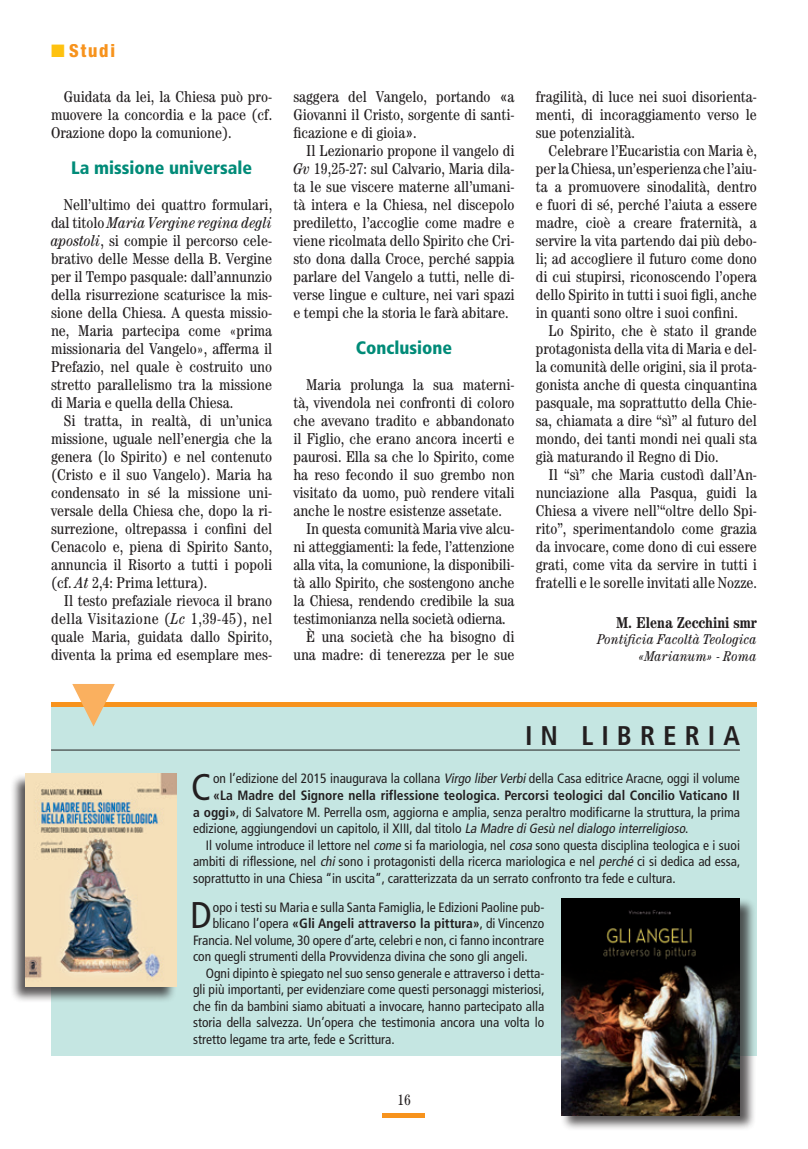
<style>
.page{position:relative;width:808px;height:1149px;background:#fff}
.page>*{position:absolute;margin:0;border:0;box-sizing:border-box;transform-origin:0 0}
.t1{font:condensed 37.2px "Frutiger";color:#231f20}
.t2{font:700 condensed 27px "Frutiger";letter-spacing:.3em;color:#231f20}
.t3{font:900 condensed 18px "Frutiger";color:#008b78}
.t4{font:800 condensed 18px "Helvetica Neue";letter-spacing:.1em;color:#f7931d}
.t5{font:condensed 15.75px/18px "Century";color:#231f20;text-align:justify}
.t6{font:700 condensed 15.75px "Century";color:#231f20}
.t7{font:condensed 15px "Century";color:#231f20}
.t8{font:italic condensed 14.25px/16.2px "Century";letter-spacing:.01em;color:#231f20;text-align:right}
.t9{font:condensed 13.5px "Frutiger";color:#231f20}
.t10{font:700 condensed 13.5px "Frutiger";color:#231f20}
.s1{color:#fec210}
.s2{font-style:italic}
.s3{font-family:"Frutiger"}
.s4{font-weight:700}
.s5{font-weight:400}
</style>
<div class="page">
<svg style="left:383px;top:1113px;width:42px;height:3px"></svg>
<div style="left:51px;top:702px;width:706px;height:353px;background:#c5e6e2"></div>
<hr style="left:51px;top:702px;width:706px;height:4px;background:#f7931d">
<svg style="left:72px;top:684px;width:43px;height:42px"></svg>
<hr style="left:51px;top:749px;width:689px;height:1px;background:#231f20">
<div style="left:10px;top:772px;width:167px;height:229px;background:#231f20;opacity:.75"></div>
<img style="left:26px;top:773px;width:150px;height:213px">
<div style="left:560px;top:896px;width:196px;height:234px;background:#231f20;opacity:.75"></div>
<img style="left:561px;top:897px;width:179px;height:217px">
<p class="t4" style="left:51px;top:40px;width:66px"><span class="s1">■</span> Studi</p>
<p class="t5" style="left:51px;top:87px;width:223px;text-indent:13px">Guidata da lei, la Chiesa può pro&shy;muovere la concordia e la pace (cf.<br>Orazione dopo la comunione).</p>
<p class="t3" style="left:71px;top:156px;width:183px">La missione universale</p>
<p class="t5" style="left:51px;top:195px;width:223px;text-indent:13px">Nell’ultimo dei quattro formulari, dal titolo <span class="s2">Maria Vergine regina degli apostoli</span>, si compie il percorso cele&shy;brativo delle Messe della B. Vergine per il Tempo pasquale: dall’annunzio della risurrezione scaturisce la mis&shy;sione della Chiesa. A questa missio&shy;ne, Maria partecipa come «prima missionaria del Vangelo», afferma il Prefazio, nel quale è costruito uno stretto parallelismo tra la missione di Maria e quella della Chiesa.</p>
<p class="t5" style="left:51px;top:411px;width:223px;text-indent:13px">Si tratta, in realtà, di un’unica missione, uguale nell’energia che la genera (lo Spirito) e nel contenuto (Cristo e il suo Vangelo). Maria ha condensato in sé la missione uni&shy;versale della Chiesa che, dopo la ri&shy;surrezione, oltrepassa i confini del Cenacolo e, piena di Spirito Santo, annuncia il Risorto a tutti i popoli (cf. <span class="s2">At</span> 2,4: Prima lettura).</p>
<p class="t5" style="left:51px;top:591px;width:223px;text-indent:13px">Il testo prefaziale rievoca il brano della Visitazione (<span class="s2">Lc</span> 1,39-45), nel quale Maria, guidata dallo Spirito, diventa la prima ed esemplare mes-</p>
<p class="t5" style="left:293px;top:87px;width:223px">saggera del Vangelo, portando <span class="s3">«</span>a Giovanni il Cristo, sorgente di santi&shy;ficazione e di gioia<span class="s3">»</span>.</p>
<p class="t5" style="left:293px;top:141px;width:223px;text-indent:13px">Il Lezionario propone il vangelo di <span class="s2">Gv</span> 19,25-27: sul Calvario, Maria dila&shy;ta le sue viscere materne all’umani&shy;tà intera e la Chiesa, nel discepolo prediletto, l’accoglie come madre e viene ricolmata dello Spirito che Cri&shy;sto dona dalla Croce, perché sappia parlare del Vangelo a tutti, nelle di&shy;verse lingue e culture, nei vari spazi e tempi che la storia le farà abitare.</p>
<p class="t3" style="left:356px;top:336px;width:98px">Conclusione</p>
<p class="t5" style="left:306px;top:375px;width:210px">Maria prolunga la sua materni-</p>
<p class="t5" style="left:293px;top:393px;width:223px">tà, vivendola nei confronti di coloro</p>
<p class="t5" style="left:293px;top:411px;width:223px">che avevano tradito e abbandonato</p>
<p class="t5" style="left:293px;top:429px;width:223px">il Figlio, che erano ancora incerti e</p>
<p class="t5" style="left:293px;top:447px;width:223px">paurosi. Ella sa che lo Spirito, come</p>
<p class="t5" style="left:293px;top:465px;width:223px">ha reso fecondo il suo grembo non</p>
<p class="t5" style="left:293px;top:483px;width:223px">visitato da uomo, può rendere vitali</p>
<p class="t5" style="left:293px;top:501px;width:210px">anche le nostre esistenze assetate.</p>
<p class="t5" style="left:306px;top:519px;width:210px">In questa comunità Maria vive alcu-</p>
<p class="t5" style="left:293px;top:537px;width:223px">ni atteggiamenti: la fede, l’attenzione</p>
<p class="t5" style="left:293px;top:555px;width:223px">alla vita, la comunione, la disponibili-</p>
<p class="t5" style="left:293px;top:573px;width:223px">tà allo Spirito, che sostengono anche</p>
<p class="t5" style="left:293px;top:591px;width:223px">la Chiesa, rendendo credibile la sua</p>
<p class="t5" style="left:293px;top:609px;width:214px">testimonianza nella società odierna.</p>
<p class="t5" style="left:306px;top:627px;width:210px">È una società che ha bisogno di</p>
<p class="t5" style="left:293px;top:645px;width:223px">una madre: di tenerezza per le sue</p>
<p class="t5" style="left:536px;top:87px;width:223px">fragilità, di luce nei suoi disorienta&shy;menti, di incoraggiamento verso le sue potenzialità.</p>
<p class="t5" style="left:536px;top:141px;width:223px;text-indent:13px">Celebrare l’Eucaristia con Maria è, per la Chiesa, un’esperienza che l’aiu&shy;ta a promuovere sinodalità, dentro e fuori di sé, perché l’aiuta a essere madre, cioè a creare fraternità, a servire la vita partendo dai più debo&shy;li; ad accogliere il futuro come dono di cui stupirsi, riconoscendo l’opera dello Spirito in tutti i suoi figli, anche in quanti sono oltre i suoi confini.</p>
<p class="t5" style="left:536px;top:321px;width:223px;text-indent:13px">Lo Spirito, che è stato il grande protagonista della vita di Maria e del&shy;la comunità delle origini, sia il prota&shy;gonista anche di questa cinquantina pasquale, ma soprattutto della Chie&shy;sa, chiamata a dire “sì” al futuro del mondo, dei tanti mondi nei quali sta già maturando il Regno di Dio.</p>
<p class="t5" style="left:536px;top:465px;width:223px;text-indent:13px">Il “sì” che Maria custodì dall’An&shy;nunciazione alla Pasqua, guidi la Chiesa a vivere nell’“oltre dello Spi&shy;rito”, sperimentandolo come grazia da invocare, come dono di cui essere grati, come vita da servire in tutti i fratelli e le sorelle invitati alle Nozze.</p>
<p class="t6" style="left:616px;top:613px;width:142px">M. Elena Zecchini smr</p>
<p class="t8" style="left:597px;top:631px;width:161px">Pontificia Facoltà Teologica «Marianum» - Roma</p>
<h2 class="t2" style="left:525px;top:719px;width:216px">IN LIBRERIA</h2>
<h1 class="t1" style="left:191px;top:765px;width:21px">C</h1>
<p class="t9" style="left:213px;top:770px;width:528px">on l’edizione del 2015 inaugurava la collana <span class="s2">Virgo liberVerbi</span>della Casa editrice Aracne, oggi il volume</p>
<p class="t10" style="left:213px;top:787px;width:528px">«La Madre del Signore nella riflessione teologica. Percorsi teologici dal Concilio Vaticano II</p>
<p class="t9" style="left:193px;top:803px;width:548px"><span class="s4">a oggi»</span>, di Salvatore M. Perrella osm, aggiorna e amplia, senza peraltro modificarne la struttura, la prima</p>
<p class="t9" style="left:193px;top:820px;width:497px">edizione, aggiungendovi un capitolo, il XIII, dal titolo <span class="s2">La Madre diGesù neldialogo interreligioso</span>.</p>
<p class="t9" style="left:206px;top:836px;width:536px">Il volume introduce il lettore nel <span class="s2">come</span> si fa mariologia, nel <span class="s2">cosa</span> sono questa disciplina teologica e i suoi</p>
<p class="t9" style="left:193px;top:853px;width:549px">ambiti di riflessione, nel <span class="s2">chi</span> sono i protagonisti della ricerca mariologica e nel <span class="s2">perché</span> ci si dedica ad essa,</p>
<p class="t9" style="left:193px;top:869px;width:484px">soprattutto in una Chiesa “in uscita”, caratterizzata da un serrato confronto tra fede e cultura.</p>
<h1 class="t1" style="left:191px;top:893px;width:23px">D</h1>
<p class="t9" style="left:213px;top:899px;width:333px">opo i testi su Maria e sulla Santa Famiglia, le Edizioni Paoline pub-</p>
<p class="t10" style="left:213px;top:915px;width:333px"><span class="s5">blicano l’opera</span> «Gli Angeli attraverso la pittura»<span class="s5">, di Vincenzo</span></p>
<p class="t9" style="left:193px;top:932px;width:353px">Francia. Nel volume, 30 opere d’arte, celebri e non, ci fanno incontrare</p>
<p class="t9" style="left:193px;top:948px;width:336px">con quegli strumenti della Provvidenza divina che sono gli angeli.</p>
<p class="t9" style="left:206px;top:965px;width:340px">Ogni dipinto è spiegato nel suo senso generale e attraverso i detta-</p>
<p class="t9" style="left:193px;top:981px;width:353px">gli più importanti, per evidenziare come questi personaggi misteriosi,</p>
<p class="t9" style="left:193px;top:998px;width:353px">che fin da bambini siamo abituati a invocare, hanno partecipato alla</p>
<p class="t9" style="left:193px;top:1014px;width:353px">storia della salvezza. Un’opera che testimonia ancora una volta lo</p>
<p class="t9" style="left:193px;top:1031px;width:203px">stretto legame tra arte, fede e Scrittura.</p>
<p class="t7" style="left:397px;top:1090px;width:15px">16</p>
</div>
